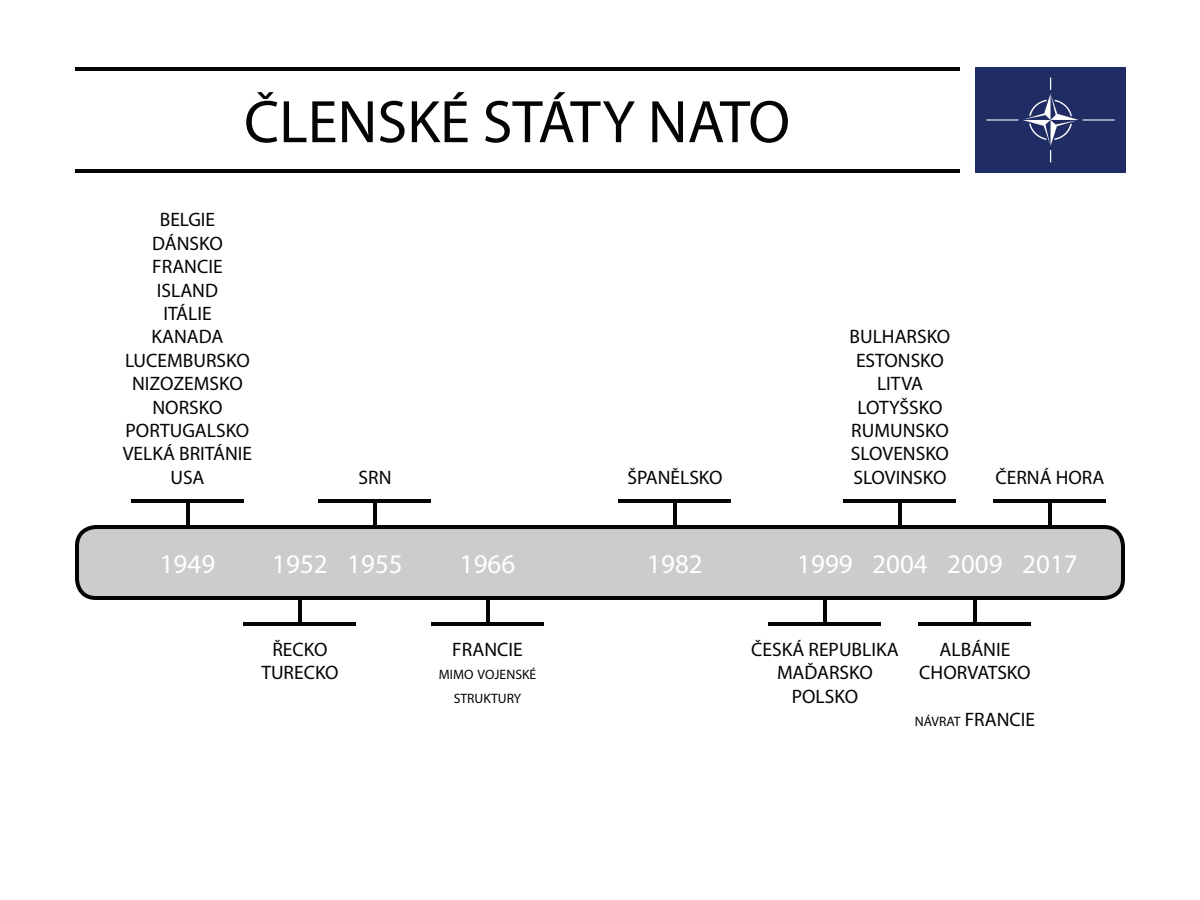
<style>
.page{position:relative;width:1200px;height:900px;background:#fff}
.page>*{position:absolute;margin:0;border:0;box-sizing:border-box;transform-origin:0 0}
.t1{font:60.53px "Myriad Pro";color:#040503}
.t2{font:27px "Myriad Pro";color:#fff}
.t3{font:19.5px/23.4px "Myriad Pro";color:#040503;text-align:center}
.t4{font:13.65px "Myriad Pro";color:#040503}
</style>
<div class="page">
<hr style="left:75px;top:68px;width:884px;height:3px;background:#040503">
<hr style="left:75px;top:169px;width:884px;height:3px;background:#040503">
<div style="left:975px;top:68px;width:150px;height:104px;background:#202c64"></div>
<div style="left:77px;top:527px;width:1046px;height:71px;background:#cccccb;border-radius:19px"></div>
<div style="left:75px;top:525px;width:1050px;height:75px;border:4px solid #040503;border-radius:19px"></div>
<hr style="left:186px;top:503px;width:3px;height:23px;background:#040503">
<hr style="left:298px;top:599px;width:4px;height:23px;background:#040503">
<hr style="left:244px;top:622px;width:112px;height:4px;background:#040503">
<hr style="left:131px;top:499px;width:113px;height:4px;background:#040503">
<hr style="left:373px;top:503px;width:4px;height:23px;background:#040503">
<hr style="left:319px;top:499px;width:112px;height:4px;background:#040503">
<hr style="left:486px;top:599px;width:3px;height:23px;background:#040503">
<hr style="left:431px;top:622px;width:113px;height:4px;background:#040503">
<hr style="left:673px;top:503px;width:4px;height:23px;background:#040503">
<hr style="left:619px;top:499px;width:112px;height:4px;background:#040503">
<hr style="left:898px;top:503px;width:4px;height:23px;background:#040503">
<hr style="left:823px;top:599px;width:4px;height:23px;background:#040503">
<hr style="left:769px;top:622px;width:112px;height:4px;background:#040503">
<hr style="left:844px;top:499px;width:112px;height:4px;background:#040503">
<hr style="left:973px;top:599px;width:4px;height:23px;background:#040503">
<hr style="left:919px;top:622px;width:112px;height:4px;background:#040503">
<hr style="left:1048px;top:503px;width:4px;height:23px;background:#040503">
<hr style="left:994px;top:499px;width:112px;height:4px;background:#040503">
<h1 class="t1" style="left:244px;top:85px;width:548px">ČLENSKÉ STÁTY NATO</h1>
<p class="t3" style="left:123px;top:208px;width:131px">BELGIE<br>DÁNSKO<br>FRANCIE<br>ISLAND<br>ITÁLIE<br>KANADA<br>LUCEMBURSKO<br>NIZOZEMSKO<br>NORSKO<br>PORTUGALSKO<br>VELKÁ BRITÁNIE<br>USA</p>
<p class="t3" style="left:850px;top:325px;width:102px">BULHARSKO<br>ESTONSKO<br>LITVA<br>LOTYŠSKO<br>RUMUNSKO<br>SLOVENSKO</p>
<p class="t3" style="left:359px;top:465px;width:34px">SRN</p>
<p class="t3" style="left:627px;top:465px;width:97px">ŠPANĚLSKO</p>
<p class="t3" style="left:853px;top:465px;width:95px">SLOVINSKO</p>
<p class="t3" style="left:996px;top:465px;width:110px">ČERNÁ HORA</p>
<h2 class="t2" style="left:160px;top:547px;width:57px">1949</h2>
<h2 class="t2" style="left:272px;top:547px;width:132px">1952 1955</h2>
<h2 class="t2" style="left:460px;top:547px;width:57px">1966</h2>
<h2 class="t2" style="left:647px;top:547px;width:57px">1982</h2>
<h2 class="t2" style="left:797px;top:547px;width:282px">1999 2004 2009 2017</h2>
<p class="t3" style="left:261px;top:637px;width:79px">ŘECKO<br>TURECKO</p>
<p class="t3" style="left:452px;top:637px;width:72px">FRANCIE</p>
<p class="t4" style="left:439px;top:666px;width:70px">MIMO VOJENSK</p>
<p class="t4" style="left:529px;top:666px;width:8px">É</p>
<p class="t4" style="left:454px;top:690px;width:30px">STR UKTURY</p>
<p class="t3" style="left:751px;top:637px;width:149px">ČESKÁ REPUBLIKA<br>MAĎARSKO<br>POLSKO</p>
<p class="t3" style="left:919px;top:637px;width:113px">ALBÁNIE<br>CHORVATSKO</p>
<p class="t4" style="left:915px;top:713px;width:9px">NÁVRAT</p>
<p class="t3" style="left:965px;top:708px;width:72px">FRANCIE</p>
</div>
